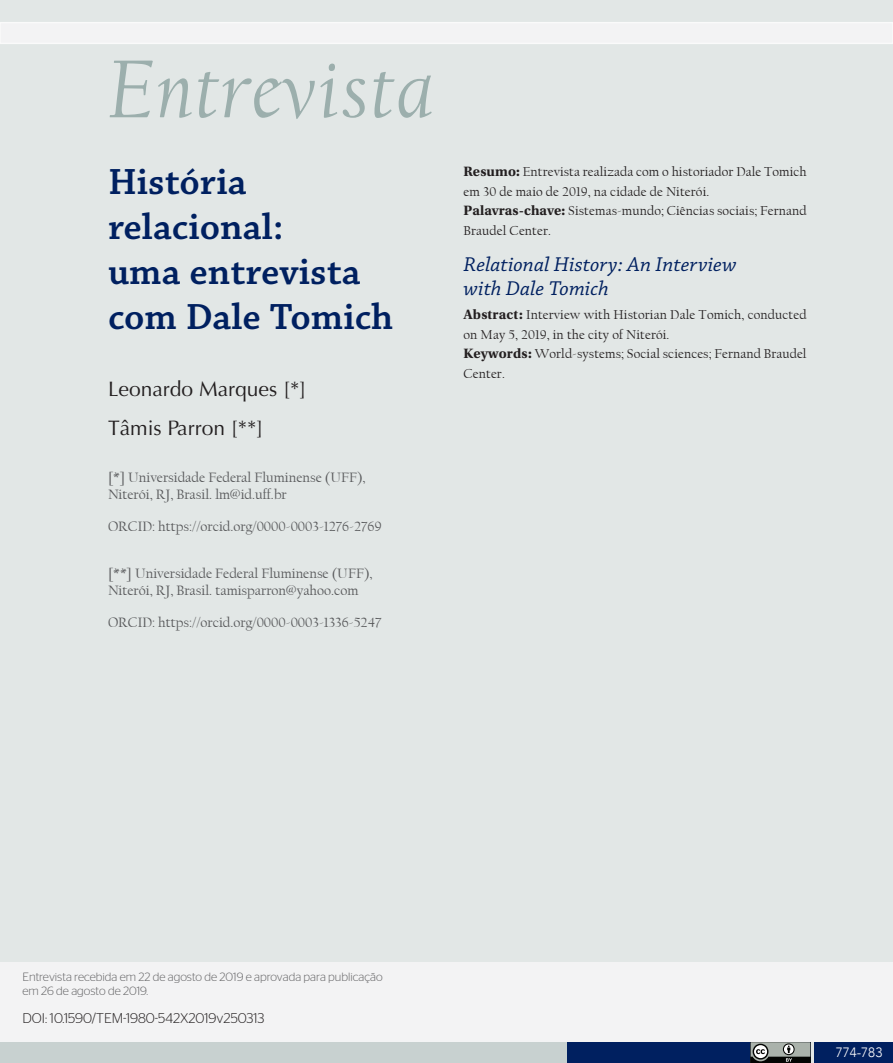
<style>
.page{position:relative;width:893px;height:1063px;background:#e2e7e6}
.page>*{position:absolute;margin:0;border:0;box-sizing:border-box;transform-origin:0 0}
.t1{font:italic 85.5px "Californian FB";letter-spacing:.015em;color:#9cafad}
.Titulo_-_cmd1{font:38.25px/45px "Chaparral Pro Semibold Capt";color:#002060}
.Titulo_Abstract_-_cm{font:21px/24px "Chaparral Pro It Capt";color:#002060}
.Autor_-_cmd2{font:21px "Optima";color:#231f20}
.Universidade_-_cmd3{font:14.25px/17.2px "Californian FB";color:#57585a}
.Orcid_-_cmd4{font:14.25px "Californian FB";color:#57585a}
.DOI_-_opt-cmd5{font:300 14.1px "Stag Sans Round";color:#231f20}
.Resumo_abstract_Pala{font:13.5px/19.5px "Californian FB";letter-spacing:.01em;color:#231f20}
.t2{font:300 13.5px "Avenir";color:#fff}
.Recebimento_Artigo{font:300 12px/14.4px "Stag Sans Round";color:#626264}
.s1{font-family:"Utopia Std";font-weight:700;font-size:14.25px}
</style>
<div class="page">
<div style="left:0;top:22px;width:893px;height:22px;background:#f3f3f4"></div>
<div style="left:567px;top:1042px;width:243px;height:21px;background:#002060"></div>
<div style="left:0;top:1042px;width:566px;height:21px;background:#c8d1d0"></div>
<div style="left:814px;top:1042px;width:79px;height:21px;background:#002060"></div>
<svg style="left:750px;top:1042px;width:61px;height:21px"></svg>
<div style="left:0;top:962px;width:893px;height:80px;background:#f3f3f4"></div>
<h1 class="t1" style="left:108px;top:42px;width:327px">Entrevista</h1>
<p class="Titulo_-_cmd1" style="left:108px;top:161px;width:287px">História relacional:<br>uma entrevista com Dale Tomich</p>
<p class="Autor_-_cmd2" style="left:108px;top:376px;width:200px">Leonardo Marques [*]</p>
<p class="Autor_-_cmd2" style="left:108px;top:415px;width:157px">Tâmis Parron [**]</p>
<p class="Universidade_-_cmd3" style="left:108px;top:468px;width:259px">[*] Universidade Federal Fluminense (UFF),<br>Niterói, RJ, Brasil. lm@id.uff.br</p>
<p class="Orcid_-_cmd4" style="left:108px;top:518px;width:275px">ORCID: https://orcid.org/0000-0003-1276-2769</p>
<p class="Universidade_-_cmd3" style="left:108px;top:565px;width:266px">[**] Universidade Federal Fluminense (UFF),<br>Niterói, RJ, Brasil. tamisparron@yahoo.com</p>
<p class="Orcid_-_cmd4" style="left:108px;top:614px;width:275px">ORCID: https://orcid.org/0000-0003-1336-5247</p>
<p class="Resumo_abstract_Pala" style="left:463px;top:162px;width:345px"><span class="s1">Resumo:</span> Entrevista realizada com o historiador Dale Tomich em 30 de maio de 2019, na cidade de Niterói.</p>
<p class="Resumo_abstract_Pala" style="left:463px;top:201px;width:345px"><span class="s1">Palavras-chave:</span> Sistemas-mundo; Ciências sociais; Fernand<br>Braudel Center.</p>
<p class="Titulo_Abstract_-_cm" style="left:463px;top:254px;width:275px">Relational History: An Interview with Dale Tomich</p>
<p class="Resumo_abstract_Pala" style="left:463px;top:305px;width:345px"><span class="s1">Abstract:</span> Interview with Historian Dale Tomich, conducted on May 5, 2019, in the city of Niterói.</p>
<p class="Resumo_abstract_Pala" style="left:463px;top:344px;width:344px"><span class="s1">Keywords:</span> World-systems; Social sciences; Fernand Braudel<br>Center.</p>
<p class="Recebimento_Artigo" style="left:22px;top:969px;width:362px">Entrevista recebida em 22 de agosto de 2019 e aprovada para publicação em 26 de agosto de 2019.</p>
<p class="DOI_-_opt-cmd5" style="left:22px;top:1011px;width:243px">DOI: 10.1590/TEM-1980-542X2019v250313</p>
<p class="t2" style="left:836px;top:1044px;width:48px">774-783</p>
</div>
